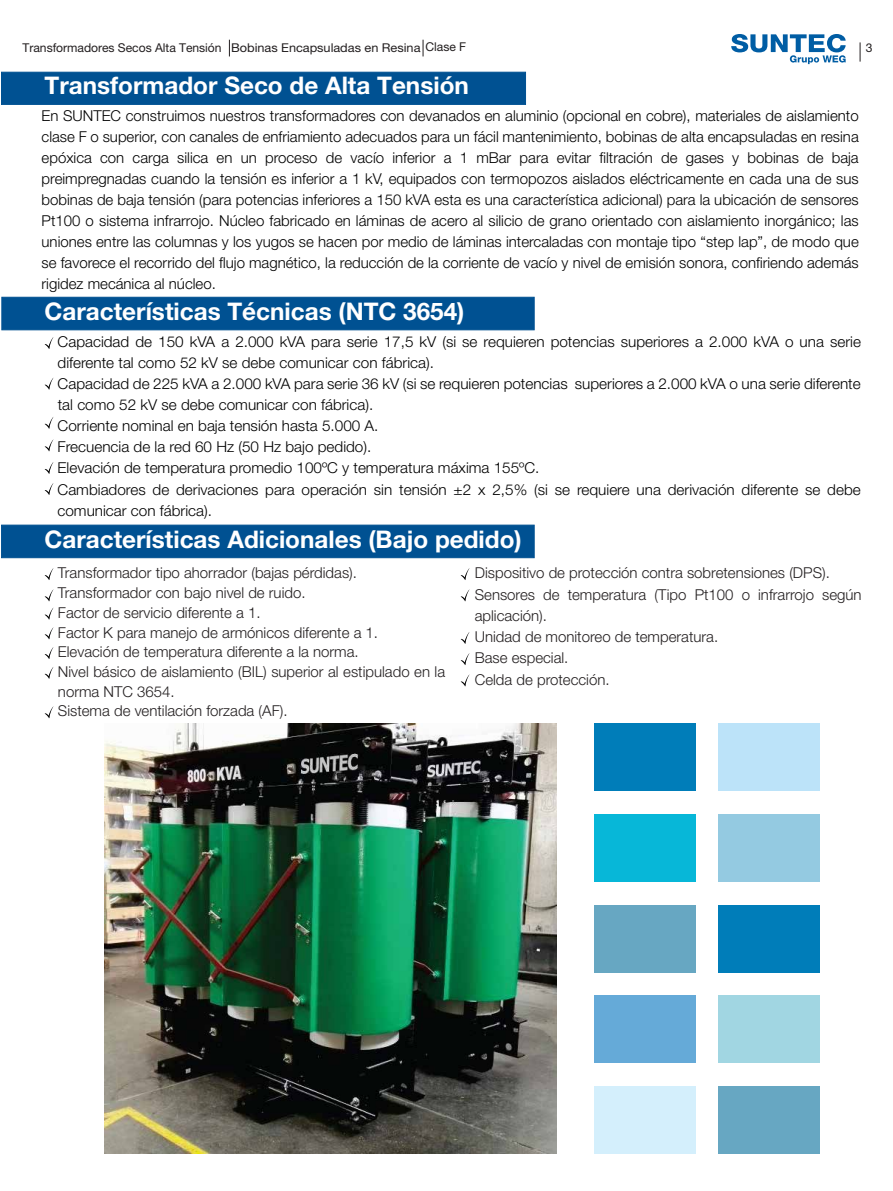
<style>
.page{position:relative;width:893px;height:1191px;background:#fff}
.page>*{position:absolute;margin:0;border:0;box-sizing:border-box;transform-origin:0 0}
.t1{font:700 24.3px "Helvetica Neue LT Pro";color:#fff}
.t2{font:300 15px/21px "Helvetica Neue LT Pro";color:#000;text-align:justify}
.t3{font:300 15px/19.6px "Helvetica Neue LT Pro";color:#231f20}
.t4{font:12.15px "Helvetica Neue LT Pro";letter-spacing:-.005em;color:#231f20}
</style>
<div class="page">
<svg style="left:45px;top:706px;width:9px;height:12px"></svg>
<svg style="left:45px;top:667px;width:9px;height:12px"></svg>
<svg style="left:45px;top:377px;width:9px;height:13px"></svg>
<svg style="left:45px;top:417px;width:9px;height:12px"></svg>
<svg style="left:45px;top:439px;width:9px;height:12px"></svg>
<svg style="left:45px;top:462px;width:9px;height:12px"></svg>
<svg style="left:45px;top:647px;width:9px;height:12px"></svg>
<svg style="left:45px;top:627px;width:9px;height:12px"></svg>
<svg style="left:45px;top:607px;width:9px;height:13px"></svg>
<svg style="left:45px;top:589px;width:9px;height:12px"></svg>
<svg style="left:461px;top:674px;width:9px;height:12px"></svg>
<svg style="left:461px;top:653px;width:9px;height:12px"></svg>
<svg style="left:461px;top:632px;width:9px;height:12px"></svg>
<svg style="left:461px;top:589px;width:9px;height:12px"></svg>
<svg style="left:461px;top:568px;width:9px;height:12px"></svg>
<svg style="left:45px;top:568px;width:9px;height:12px"></svg>
<svg style="left:45px;top:483px;width:9px;height:12px"></svg>
<div style="left:1px;top:297px;width:534px;height:33px;background:#005192;border:1px solid #005192"></div>
<div style="left:1px;top:525px;width:534px;height:33px;background:#005192;border:1px solid #005192"></div>
<svg style="left:860px;top:42px;width:1px;height:20px"></svg>
<svg style="left:731px;top:34px;width:115px;height:30px"></svg>
<svg style="left:229px;top:40px;width:1px;height:16px"></svg>
<svg style="left:423px;top:40px;width:1px;height:16px"></svg>
<img style="left:105px;top:723px;width:452px;height:430px">
<div style="left:595px;top:723px;width:101px;height:68px;background:#007db9"></div>
<div style="left:595px;top:814px;width:101px;height:67px;background:#07b7d8"></div>
<div style="left:595px;top:905px;width:101px;height:67px;background:#67a7c2"></div>
<div style="left:595px;top:995px;width:101px;height:68px;background:#65aad8"></div>
<div style="left:595px;top:1086px;width:101px;height:67px;background:#d4effc"></div>
<div style="left:719px;top:723px;width:101px;height:68px;background:#bce3f9"></div>
<div style="left:719px;top:814px;width:101px;height:67px;background:#94cae1"></div>
<div style="left:719px;top:905px;width:101px;height:67px;background:#007db9"></div>
<div style="left:719px;top:995px;width:101px;height:68px;background:#a1d6e2"></div>
<div style="left:719px;top:1086px;width:101px;height:67px;background:#67a7c2"></div>
<svg style="left:45px;top:337px;width:9px;height:12px"></svg>
<div style="left:1px;top:72px;width:525px;height:33px;background:#005192;border:1px solid #005192"></div>
<p class="t4" style="left:23px;top:40px;width:445px">Transformadores Secos Alta Tensión Bobinas Encapsuladas en Resina Clase F</p>
<h1 class="t1" style="left:45px;top:70px;width:426px">Transformador Seco de Alta Tensión</h1>
<p class="t4" style="left:866px;top:41px;width:8px">3</p>
<p class="t2" style="left:42px;top:105px;width:819px">En SUNTEC construimos nuestros transformadores con devanados en aluminio (opcional en cobre), materiales de aislamiento clase F o superior, con canales de enfriamiento adecuados para un fácil mantenimiento, bobinas de alta encapsuladas en resina epóxica con carga silica en un proceso de vacío inferior a 1 mBar para evitar filtración de gases y bobinas de baja preimpregnadas cuando la tensión es inferior a 1 kV, equipados con termopozos aislados eléctricamente en cada una de sus bobinas de baja tensión (para potencias inferiores a 150 kVA esta es una característica adicional) para la ubicación de sensores Pt100 o sistema infrarrojo. Núcleo fabricado en láminas de acero al silicio de grano orientado con aislamiento inorgánico; las uniones entre las columnas y los yugos se hacen por medio de láminas intercaladas con montaje tipo “step lap”, de modo que se favorece el recorrido del flujo magnético, la reducción de la corriente de vacío y nivel de emisión sonora, confiriendo además rigidez mecánica al núcleo.</p>
<h1 class="t1" style="left:45px;top:296px;width:421px">Características Técnicas (NTC 3654)</h1>
<p class="t2" style="left:58px;top:331px;width:805px;text-align:left">Capacidad de 150 kVA a 2.000 kVA para serie 17,5 kV (si se requieren potencias superiores a 2.000 kVA o una serie diferente tal como 52 kV se debe comunicar con fábrica).<br>Capacidad de 225 kVA a 2.000 kVA para serie 36 kV (si se requieren potencias superiores a 2.000 kVA o una serie diferente tal como 52 kV se debe comunicar con fábrica).<br>Corriente nominal en baja tensión hasta 5.000 A.<br>Frecuencia de la red 60 Hz (50 Hz bajo pedido).<br>Elevación de temperatura promedio 100ºC y temperatura máxima 155ºC.<br>Cambiadores de derivaciones para operación sin tensión ±2 x 2,5% (si se requiere una derivación diferente se debe comunicar con fábrica).</p>
<h1 class="t1" style="left:44px;top:524px;width:479px">Características Adicionales (Bajo pedido)</h1>
<p class="t3" style="left:58px;top:563px;width:389px">Transformador tipo ahorrador (bajas pérdidas).<br>Transformador con bajo nivel de ruido.<br>Factor de servicio diferente a 1.<br>Factor K para manejo de armónicos diferente a 1.<br>Elevación de temperatura diferente a la norma.<br>Nivel básico de aislamiento (BIL) superior al estipulado en la norma NTC 3654.<br>Sistema de ventilación forzada (AF).</p>
<p class="t3" style="left:475px;top:562px;width:388px;line-height:21.3px">Dispositivo de protección contra sobretensiones (DPS).<br>Sensores de temperatura (Tipo Pt100 o infrarrojo según aplicación).<br>Unidad de monitoreo de temperatura.<br>Base especial.<br>Celda de protección.</p>
</div>
